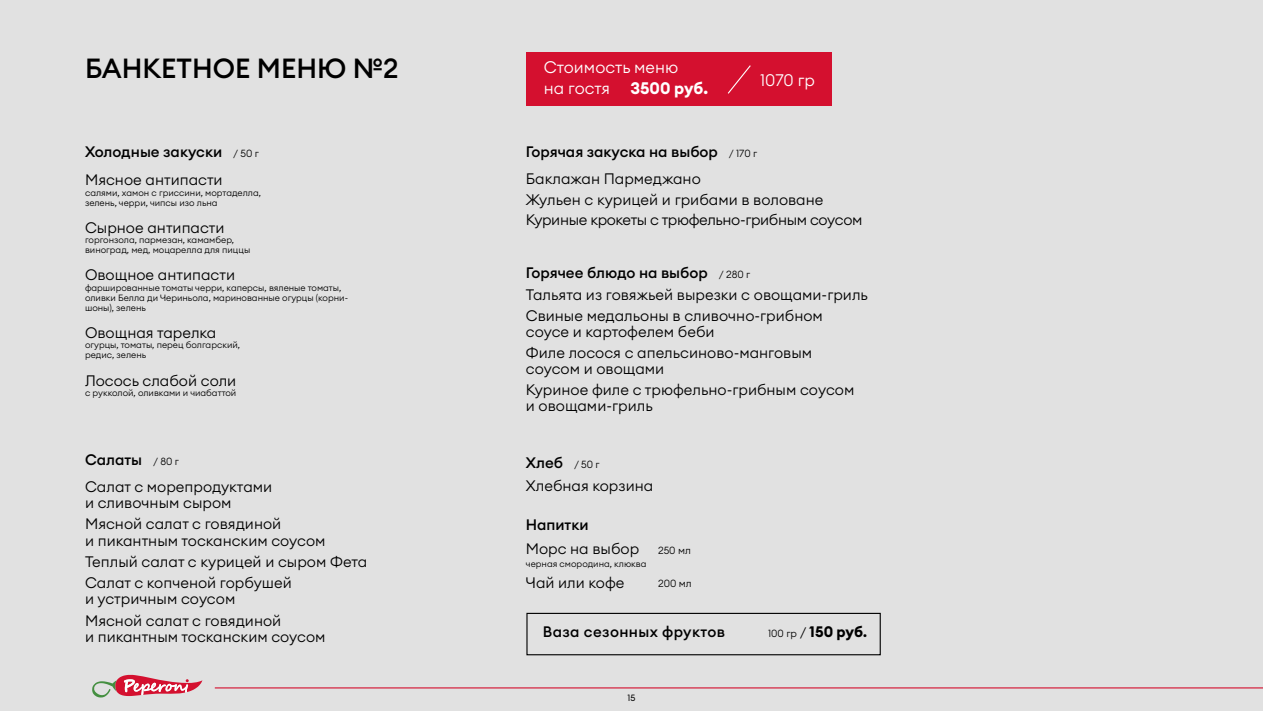
<style>
.page{position:relative;width:1263px;height:711px;background:#fff}
.page>*{position:absolute;margin:0;border:0;box-sizing:border-box;transform-origin:0 0}
.t1{font:500 27.3px "Euclid Circular A";color:#000}
.t2{font:300 16.5px/21px "Euclid Circular A";color:#fff}
.t3{font:300 15px/21px "Euclid Circular A";color:#000}
.t4{font:500 15px/28.2px "Euclid Circular A";color:#000}
.t5{font:300 15px/20.5px "Euclid Circular A";letter-spacing:-.025em;color:#000}
.t6{font:500 15px "Euclid Circular A";letter-spacing:.025em;color:#000}
.t7{font:700 15px "Euclid Circular A";color:#000}
.t8{font:300 10.2px "Euclid Circular A";color:#000}
.t9{font:300 9px/10.2px "Euclid Circular A";color:#000}
.t10{font:9px "Euclid Circular A";color:#000}
.s1{font-weight:300;font-size:10.2px}
.s2{font-weight:300}
.s3{font-weight:500}
.s4{font-size:10.2px}
.s5{font-weight:700}
.s6{font-weight:300;font-size:13.65px}
.s7{font-size:13.65px}
</style>
<div class="page">
<div style="left:0;top:0;width:1263px;height:710px;background:#e1e1e1"></div>
<hr style="left:215px;top:686px;width:1048px;height:2px;background:#d4102f">
<svg style="left:92px;top:674px;width:110px;height:23px"></svg>
<div style="left:526px;top:53px;width:305px;height:53px;background:#d4102f"></div>
<svg style="left:727px;top:65px;width:24px;height:29px"></svg>
<div style="left:526px;top:612px;width:355px;height:42px;border:1px solid #000"></div>
<h1 class="t1" style="left:85px;top:50px;width:315px">БАНКЕТНОЕ МЕНЮ №2</h1>
<p class="t4" style="left:85px;top:138px;width:175px">Холодные закуски <span class="s1">/ 50 г<br></span><span class="s2">Мясное антипасти</span></p>
<p class="t9" style="left:85px;top:187px;width:177px">салями, хамон с гриссини, мортаделла, зелень, черри, чипсы изо льна</p>
<p class="t3" style="left:85px;top:217px;width:141px">Сырное антипасти</p>
<p class="t9" style="left:85px;top:234px;width:167px">горгонзола, пармезан, камамбер, виноград, мед, моцарелла для пиццы</p>
<p class="t3" style="left:85px;top:264px;width:152px">Овощное антипасти</p>
<p class="t9" style="left:85px;top:282px;width:265px">фаршированные томаты черри, каперсы, вяленые томаты, оливки Белла ди Чериньола, маринованные огурцы (корни&shy;шоны), зелень</p>
<p class="t3" style="left:85px;top:322px;width:133px">Овощная тарелка</p>
<p class="t9" style="left:85px;top:339px;width:157px">огурцы, томаты, перец болгарский, редис, зелень</p>
<p class="t3" style="left:85px;top:369px;width:153px">Лосось слабой соли</p>
<p class="t9" style="left:85px;top:387px;width:153px">с рукколой, оливками и чиабаттой</p>
<p class="t3" style="left:85px;top:446px;width:189px;line-height:26.7px"><span class="s3">Салаты</span> <span class="s4">/ 80 г<br></span>Салат с морепродуктами</p>
<p class="t3" style="left:85px;top:492px;width:198px">и сливочным сыром<br>Мясной салат с говядиной</p>
<p class="t3" style="left:85px;top:529px;width:284px">и пикантным тосканским соусом<br>Теплый салат с курицей и сыром Фета<br>Салат с копченой горбушей</p>
<p class="t3" style="left:85px;top:588px;width:198px">и устричным соусом<br>Мясной салат с говядиной</p>
<p class="t3" style="left:85px;top:625px;width:242px">и пикантным тосканским соусом</p>
<p class="t2" style="left:544px;top:56px;width:166px">Стоимость меню<br>на гостя <span class="s5">3500 руб.</span></p>
<p class="t2" style="left:760px;top:69px;width:56px">1070 гр</p>
<p class="t4" style="left:526px;top:138px;width:233px;line-height:27px">Горячая закуска на выбор <span class="s1">/ 170 г<br></span><span class="s2">Баклажан Пармеджано</span></p>
<p class="t5" style="left:526px;top:189px;width:338px">Жульен с курицей и грибами в воловане<br>Куриные крокеты с трюфельно-грибным соусом</p>
<p class="t3" style="left:526px;top:261px;width:344px;line-height:22px"><span class="s3">Горячее блюдо на выбор</span> <span class="s4">/ 280 г<br></span>Тальята из говяжьей вырезки с овощами-гриль</p>
<p class="t3" style="left:526px;top:306px;width:299px;line-height:16.5px">Свиные медальоны в сливочно-грибном соусе и картофелем беби</p>
<p class="t3" style="left:526px;top:343px;width:288px;line-height:16.5px">Филе лосося с апельсиново-манговым соусом и овощами</p>
<p class="t3" style="left:526px;top:380px;width:330px;line-height:16.5px">Куриное филе с трюфельно-грибным соусом и овощами-гриль</p>
<p class="t3" style="left:526px;top:450px;width:129px;line-height:23.9px"><span class="s3">Хлеб</span> <span class="s4">/ 50 г<br></span>Хлебная корзина</p>
<p class="t4" style="left:526px;top:510px;width:64px">Напитки</p>
<p class="t3" style="left:526px;top:537px;width:115px">Морс на выбор</p>
<p class="t9" style="left:526px;top:558px;width:122px">черная смородина, клюква</p>
<p class="t3" style="left:526px;top:571px;width:100px">Чай или кофе</p>
<p class="t8" style="left:658px;top:544px;width:34px">250 мл</p>
<p class="t8" style="left:658px;top:577px;width:35px">200 мл</p>
<p class="t6" style="left:543px;top:621px;width:184px">Ваза сезонных фруктов</p>
<p class="t7" style="left:768px;top:621px;width:100px"><span class="s1">100 гр</span> <span class="s6">/</span> 150 руб<span class="s7">.</span></p>
<p class="t10" style="left:627px;top:691px;width:9px">15</p>
</div>
